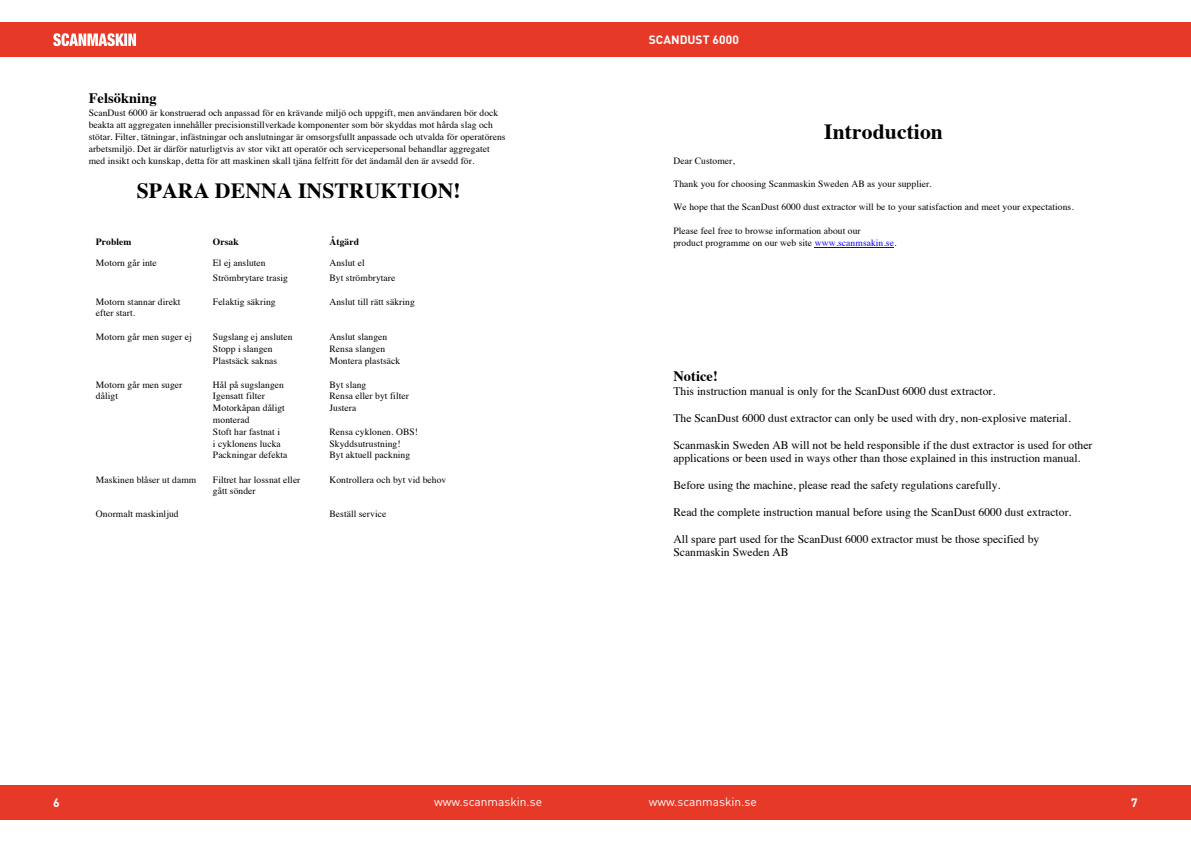
<style>
.page{position:relative;width:1191px;height:842px;background:#fff}
.page>*{position:absolute;margin:0;border:0;box-sizing:border-box;transform-origin:0 0}
.t1{font:700 21.7px "Times";letter-spacing:.005em;color:#000}
.t2{font:700 14.4px "Times";letter-spacing:.005em;color:#000}
.t3{font:12px "DIN";color:#fff}
.t4{font:700 12px "DIN";letter-spacing:.005em;color:#fff}
.t5{font:11.6px/13.3px "Times";color:#000}
.t6{font:9.5px/11.9px "Times";letter-spacing:.005em;color:#000}
.t7{font:700 9.5px "Times";letter-spacing:.01em;color:#000}
.s1{color:#00f}
</style>
<div class="page">
<hr style="left:814px;top:247px;width:80px;height:1px;background:#00f">
<div style="left:0;top:23px;width:1191px;height:34px;background:#e73928"></div>
<div style="left:0;top:785px;width:1191px;height:34px;background:#e73928"></div>
<svg style="left:53px;top:33px;width:83px;height:13px"></svg>
<h2 class="t2" style="left:89px;top:84px;width:69px">Felsökning</h2>
<p class="t6" style="left:89px;top:106px;width:418px">ScanDust 6000 är konstruerad och anpassad för en krävande miljö och uppgift, men användaren bör dock beakta att aggregaten innehåller precisionstillverkade komponenter som bör skyddas mot hårda slag och stötar. Filter, tätningar, infästningar och anslutningar är omsorgsfullt anpassade och utvalda för operatörens arbetsmiljö. Det är därför naturligtvis av stor vikt att operatör och servicepersonal behandlar aggregatet med insikt och kunskap, detta för att maskinen skall tjäna felfritt för det ändamål den är avsedd för.</p>
<h1 class="t1" style="left:137px;top:169px;width:325px">SPARA DENNA INSTRUKTION!</h1>
<p class="t7" style="left:96px;top:232px;width:37px">Problem</p>
<p class="t7" style="left:213px;top:232px;width:27px">Orsak</p>
<p class="t7" style="left:329px;top:232px;width:31px">Åtgärd</p>
<p class="t6" style="left:96px;top:256px;width:62px">Motorn går inte</p>
<p class="t6" style="left:213px;top:256px;width:54px">El ej ansluten</p>
<p class="t6" style="left:329px;top:256px;width:37px">Anslut el</p>
<p class="t6" style="left:213px;top:271px;width:77px">Strömbrytare trasig</p>
<p class="t6" style="left:329px;top:271px;width:67px">Byt strömbrytare</p>
<p class="t6" style="left:96px;top:295px;width:86px">Motorn stannar direkt</p>
<p class="t6" style="left:213px;top:295px;width:64px">Felaktig säkring</p>
<p class="t6" style="left:329px;top:295px;width:87px">Anslut till rätt säkring</p>
<p class="t6" style="left:96px;top:306px;width:41px">efter start.</p>
<p class="t6" style="left:96px;top:330px;width:97px">Motorn går men suger ej</p>
<p class="t6" style="left:213px;top:330px;width:81px">Sugslang ej ansluten</p>
<p class="t6" style="left:329px;top:330px;width:59px">Anslut slangen</p>
<p class="t6" style="left:213px;top:342px;width:61px">Stopp i slangen</p>
<p class="t6" style="left:329px;top:342px;width:57px">Rensa slangen</p>
<p class="t6" style="left:213px;top:354px;width:66px">Plastsäck saknas</p>
<p class="t6" style="left:329px;top:354px;width:72px">Montera plastsäck</p>
<p class="t6" style="left:96px;top:378px;width:88px">Motorn går men suger</p>
<p class="t6" style="left:213px;top:378px;width:73px">Hål på sugslangen</p>
<p class="t6" style="left:329px;top:378px;width:38px">Byt slang</p>
<p class="t6" style="left:96px;top:389px;width:24px">dåligt</p>
<p class="t6" style="left:213px;top:389px;width:53px">Igensatt filter</p>
<p class="t6" style="left:329px;top:389px;width:81px">Rensa eller byt filter</p>
<p class="t6" style="left:213px;top:401px;width:73px">Motorkåpan dåligt</p>
<p class="t6" style="left:329px;top:401px;width:28px">Justera</p>
<p class="t6" style="left:213px;top:412px;width:69px">monterad<br>Stoft har fastnat i</p>
<p class="t6" style="left:329px;top:425px;width:90px">Rensa cyklonen. OBS!</p>
<p class="t6" style="left:213px;top:437px;width:69px">i cyklonens lucka</p>
<p class="t6" style="left:329px;top:437px;width:73px">Skyddsutrustning!</p>
<p class="t6" style="left:213px;top:448px;width:76px">Packningar defekta</p>
<p class="t6" style="left:329px;top:448px;width:82px">Byt aktuell packning</p>
<p class="t6" style="left:96px;top:473px;width:102px">Maskinen blåser ut damm</p>
<p class="t6" style="left:213px;top:473px;width:89px">Filtret har lossnat eller</p>
<p class="t6" style="left:329px;top:473px;width:118px">Kontrollera och byt vid behov</p>
<p class="t6" style="left:213px;top:484px;width:44px">gått sönder</p>
<p class="t6" style="left:96px;top:507px;width:84px">Onormalt maskinljud</p>
<p class="t6" style="left:329px;top:507px;width:58px">Beställ service</p>
<p class="t4" style="left:649px;top:32px;width:92px">SCANDUST 6000</p>
<h1 class="t1" style="left:824px;top:111px;width:120px">Introduction</h1>
<p class="t6" style="left:673px;top:154px;width:63px">Dear Customer,</p>
<p class="t6" style="left:673px;top:177px;width:260px">Thank you for choosing Scanmaskin Sweden AB as your supplier.</p>
<p class="t6" style="left:673px;top:200px;width:402px">We hope that the ScanDust 6000 dust extractor will be to your satisfaction and meet your expectations.</p>
<p class="t6" style="left:673px;top:224px;width:224px">Please feel free to browse information about our<br>product programme on our web site <span class="s1">www.scanmsakin.se</span>.</p>
<h2 class="t2" style="left:673px;top:362px;width:46px">Notice!</h2>
<p class="t5" style="left:673px;top:383px;width:323px">This instruction manual is only for the ScanDust 6000 dust extractor.</p>
<p class="t5" style="left:673px;top:410px;width:399px">The ScanDust 6000 dust extractor can only be used with dry, non-explosive material.</p>
<p class="t5" style="left:673px;top:437px;width:420px">Scanmaskin Sweden AB will not be held responsible if the dust extractor is used for other applications or been used in ways other than those explained in this instruction manual.</p>
<p class="t5" style="left:673px;top:478px;width:328px">Before using the machine, please read the safety regulations carefully.</p>
<p class="t5" style="left:673px;top:504px;width:399px">Read the complete instruction manual before using the ScanDust 6000 dust extractor.</p>
<p class="t5" style="left:673px;top:531px;width:367px">All spare part used for the ScanDust 6000 extractor must be those specified by<br>Scanmaskin Sweden AB</p>
<p class="t4" style="left:53px;top:795px;width:8px">6</p>
<p class="t3" style="left:434px;top:794px;width:109px">www.scanmaskin.se</p>
<p class="t3" style="left:649px;top:794px;width:109px">www.scanmaskin.se</p>
<p class="t4" style="left:1131px;top:795px;width:8px">7</p>
</div>
